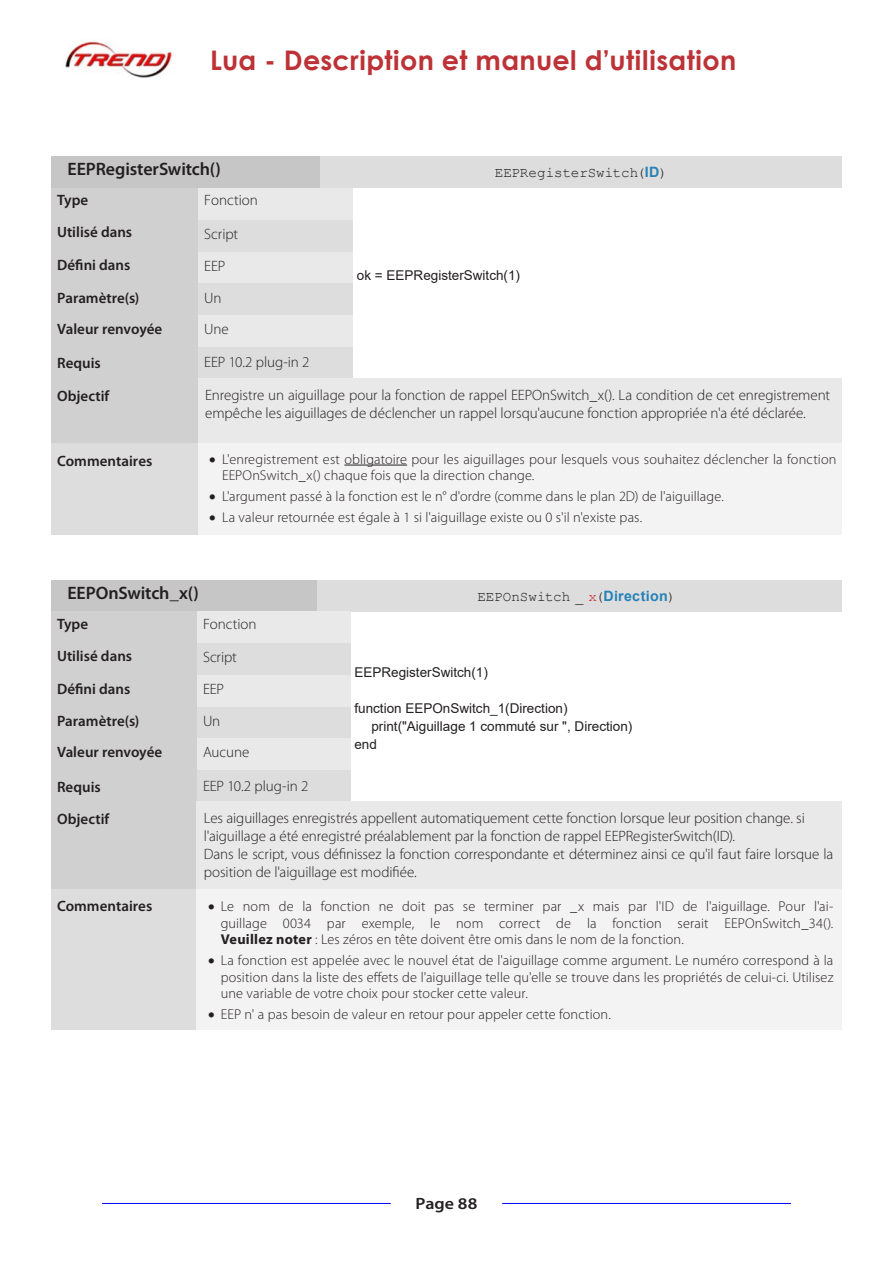
<style>
.page{position:relative;width:893px;height:1263px;background:#fff}
.page>*{position:absolute;margin:0;border:0;box-sizing:border-box;transform-origin:0 0}
.t1{font:700 27px "Century Gothic";letter-spacing:.015em;color:#bd3236}
.t2{font:600 18px "Myriad Pro";letter-spacing:-.005em;color:#231f20}
.t3{font:600 16.35px "Myriad Pro";color:#231f20;scale:1.1 1}
.t4{font:300 15px/18px "Myriad Pro";letter-spacing:-.005em;color:#231f20}
.t5{font:600 15px/32.5px "Myriad Pro";color:#231f20}
.t6{font:300 14.25px/16.5px "Myriad Pro";letter-spacing:.01em;color:#231f20;text-align:justify}
.t7{font:14.25px "Courier New";letter-spacing:-.005em;color:#231f20}
.t8{font:13.5px "Arial";color:#231f20}
.s1{font-family:"Arial";font-weight:700;color:#2582b7}
.s2{color:#d1232a}
.s3{font-weight:700}
</style>
<div class="page">
<hr style="left:102px;top:1203px;width:289px;height:1px;background:#00f">
<hr style="left:502px;top:1203px;width:289px;height:1px;background:#00f">
<img style="left:65px;top:41px;width:108px;height:37px">
<div style="left:51px;top:156px;width:269px;height:32px;background:#c7c6c6"></div>
<div style="left:320px;top:156px;width:522px;height:32px;background:#ddd"></div>
<div style="left:51px;top:188px;width:149px;height:256px;background:#d1d0d1"></div>
<div style="left:51px;top:443px;width:149px;height:92px;background:#ddd"></div>
<div style="left:198px;top:188px;width:155px;height:32px;background:#e9e9e9"></div>
<div style="left:198px;top:220px;width:155px;height:32px;background:#ddd"></div>
<div style="left:198px;top:252px;width:155px;height:32px;background:#e9e9e9"></div>
<div style="left:198px;top:283px;width:155px;height:32px;background:#ddd"></div>
<div style="left:198px;top:315px;width:155px;height:32px;background:#e9e9e9"></div>
<div style="left:198px;top:347px;width:155px;height:31px;background:#ddd"></div>
<div style="left:198px;top:378px;width:643px;height:66px;background:#e9e9e9"></div>
<div style="left:198px;top:443px;width:643px;height:92px;background:#f4f3f4"></div>
<hr style="left:344px;top:465px;width:63px;height:1px;background:#231f20">
<div style="left:51px;top:580px;width:267px;height:31px;background:#c7c6c6"></div>
<div style="left:318px;top:580px;width:524px;height:31px;background:#ddd"></div>
<div style="left:51px;top:611px;width:147px;height:278px;background:#d1d0d1"></div>
<div style="left:51px;top:889px;width:147px;height:141px;background:#ddd"></div>
<div style="left:197px;top:611px;width:153px;height:32px;background:#e9e9e9"></div>
<div style="left:197px;top:643px;width:153px;height:32px;background:#ddd"></div>
<div style="left:197px;top:675px;width:153px;height:32px;background:#e9e9e9"></div>
<div style="left:197px;top:707px;width:153px;height:31px;background:#ddd"></div>
<div style="left:197px;top:738px;width:153px;height:32px;background:#e9e9e9"></div>
<div style="left:197px;top:770px;width:153px;height:32px;background:#ddd"></div>
<div style="left:197px;top:801px;width:645px;height:88px;background:#e9e9e9"></div>
<div style="left:197px;top:889px;width:645px;height:141px;background:#f4f3f4"></div>
<h1 class="t1" style="left:210px;top:39px;width:527px">Lua - Description et manuel d’utilisation</h1>
<p class="t2" style="left:67px;top:159px;width:155px">EEPRegisterSwitch()</p>
<p class="t7" style="left:495px;top:164px;width:174px">EEPRegisterSwitch(<span class="s1">ID</span>)</p>
<p class="t5" style="left:57px;top:184px;width:77px">Type<br>Utilisé dans<br>Défini dans</p>
<p class="t5" style="left:57px;top:282px;width:84px">Paramètre(s)</p>
<p class="t5" style="left:57px;top:313px;width:107px">Valeur renvoyée</p>
<p class="t5" style="left:57px;top:347px;width:54px">Requis<br>Objectif</p>
<p class="t5" style="left:57px;top:445px;width:97px">Commentaires</p>
<p class="t4" style="left:204px;top:191px;width:55px">Fonction</p>
<p class="t4" style="left:204px;top:225px;width:35px">Script</p>
<p class="t4" style="left:204px;top:257px;width:23px">EEP</p>
<p class="t4" style="left:204px;top:289px;width:19px">Un</p>
<p class="t4" style="left:204px;top:320px;width:26px">Une</p>
<p class="t4" style="left:204px;top:354px;width:107px">EEP 10.2 plug-in 2</p>
<p class="t8" style="left:357px;top:266px;width:165px">ok = EEPRegisterSwitch(1)</p>
<p class="t4" style="left:205px;top:386px;width:626px">Enregistre un aiguillage pour la fonction de rappel EEPOnSwitch_x(). La condition de cet enregistrement empêche les aiguillages de déclencher un rappel lorsqu'aucune fonction appropriée n'a été déclarée.</p>
<p class="t6" style="left:222px;top:451px;width:616px;text-indent:-13px">• L'enregistrement est obligatoire pour les aiguillages pour lesquels vous souhaitez déclencher la fonction<br>EEPOnSwitch_x() chaque fois que la direction change.</p>
<p class="t6" style="left:209px;top:488px;width:516px">• L'argument passé à la fonction est le n° d'ordre (comme dans le plan 2D) de l'aiguillage.</p>
<p class="t6" style="left:209px;top:509px;width:434px">• La valeur retournée est égale à 1 si l'aiguillage existe ou 0 s'il n'existe pas.</p>
<p class="t2" style="left:67px;top:583px;width:133px">EEPOnSwitch_x()</p>
<p class="t7" style="left:477px;top:587px;width:200px">EEPOnSwitch _ <span class="s2">x</span>(<span class="s1">Direction</span>)</p>
<p class="t5" style="left:57px;top:607px;width:77px">Type<br>Utilisé dans<br>Défini dans</p>
<p class="t5" style="left:57px;top:705px;width:84px">Paramètre(s)</p>
<p class="t5" style="left:57px;top:736px;width:107px">Valeur renvoyée</p>
<p class="t5" style="left:57px;top:770px;width:54px">Requis<br>Objectif</p>
<p class="t5" style="left:57px;top:889px;width:97px">Commentaires</p>
<p class="t4" style="left:203px;top:615px;width:55px">Fonction</p>
<p class="t4" style="left:203px;top:648px;width:35px">Script</p>
<p class="t4" style="left:203px;top:680px;width:23px">EEP</p>
<p class="t4" style="left:203px;top:713px;width:19px">Un</p>
<p class="t4" style="left:203px;top:743px;width:48px">Aucune</p>
<p class="t4" style="left:203px;top:777px;width:107px">EEP 10.2 plug-in 2</p>
<p class="t8" style="left:354px;top:663px;width:135px">EEPRegisterSwitch(1)</p>
<p class="t8" style="left:354px;top:699px;width:215px">function EEPOnSwitch_1(Direction)</p>
<p class="t8" style="left:371px;top:717px;width:262px">print("Aiguillage 1 commuté sur ", Direction)</p>
<p class="t8" style="left:354px;top:735px;width:24px">end</p>
<p class="t4" style="left:204px;top:809px;width:631px">Les aiguillages enregistrés appellent automatiquement cette fonction lorsque leur position change. si l'aiguillage a été enregistré préalablement par la fonction de rappel EEPRegisterSwitch(ID).<br>Dans le script, vous définissez la fonction correspondante et déterminez ainsi ce qu'il faut faire lorsque la position de l'aiguillage est modifiée.</p>
<p class="t6" style="left:221px;top:898px;width:614px;text-indent:-13px">• Le nom de la fonction ne doit pas se terminer par _x mais par l'ID de l'aiguillage. Pour l'ai&shy;guillage 0034 par exemple, le nom correct de la fonction serait EEPOnSwitch_34().<br><span class="s3">Veuillez noter</span> : Les zéros en tête doivent être omis dans le nom de la fonction.</p>
<p class="t6" style="left:221px;top:952px;width:614px;text-indent:-13px">• La fonction est appelée avec le nouvel état de l'aiguillage comme argument. Le numéro correspond à la position dans la liste des effets de l'aiguillage telle qu'elle se trouve dans les propriétés de celui-ci. Utilisez une variable de votre choix pour stocker cette valeur.</p>
<p class="t6" style="left:208px;top:1006px;width:404px">• EEP n' a pas besoin de valeur en retour pour appeler cette fonction.</p>
<p class="t3" style="left:416px;top:1194px;width:58px">Page 88</p>
</div>
